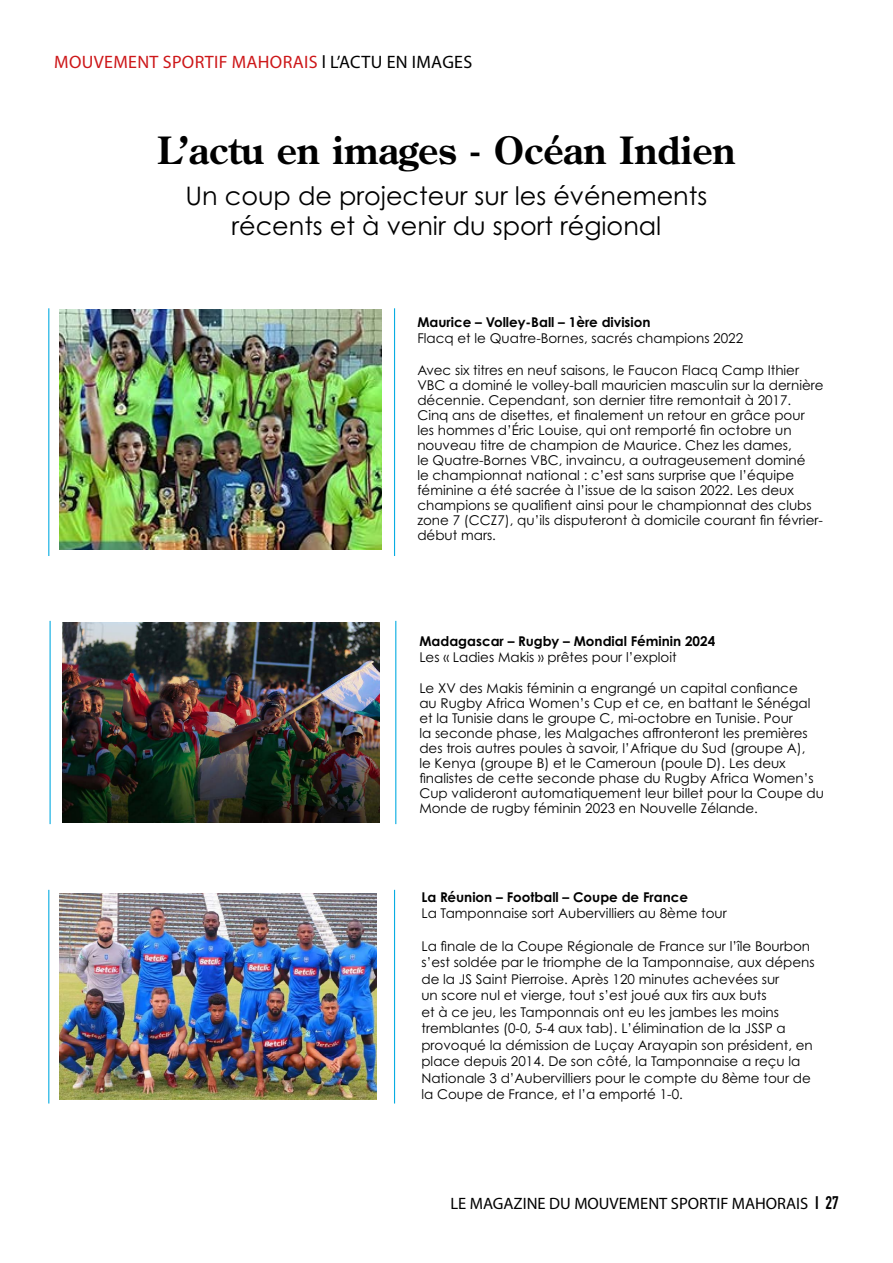
<style>
.page{position:relative;width:893px;height:1263px;background:#fff}
.page>*{position:absolute;margin:0;border:0;box-sizing:border-box;transform-origin:0 0}
.t1{font:700 37.5px "Century Old Style Std";color:#000}
.t2{font:25.5px/30.6px "Century Gothic Pro";color:#000;text-align:center}
.t3{font:18px "Myriad Pro";letter-spacing:.02em;color:#cd1719}
.t4{font:16.5px "Myriad Pro";color:#000}
.t5{font:13.5px/15px "Century Gothic Pro";color:#000}
.t6{font:700 13.5px "Century Gothic Pro";color:#000}
.s1{color:#000}
.s2{font-family:"DIN Condensed";font-weight:700;font-size:18px}
</style>
<div class="page">
<img style="left:60px;top:309px;width:321px;height:241px">
<hr style="left:48px;top:308px;width:1px;height:248px;background:#08ace2">
<hr style="left:394px;top:308px;width:1px;height:248px;background:#08ace2">
<img style="left:62px;top:623px;width:317px;height:200px">
<hr style="left:50px;top:621px;width:1px;height:203px;background:#08ace2">
<hr style="left:395px;top:621px;width:1px;height:203px;background:#08ace2">
<img style="left:60px;top:894px;width:317px;height:206px">
<hr style="left:48px;top:890px;width:1px;height:213px;background:#08ace2">
<hr style="left:394px;top:890px;width:1px;height:213px;background:#08ace2">
<h3 class="t3" style="left:54px;top:50px;width:420px">MOUVEMENT SPORTIF MAHORAIS <span class="s1">l L’ACTU EN IMAGES</span></h3>
<h1 class="t1" style="left:157px;top:125px;width:580px">L’actu en images - Océan Indien</h1>
<h2 class="t2" style="left:186px;top:180px;width:523px">Un coup de projecteur sur les événements récents et à venir du sport régional</h2>
<p class="t6" style="left:417px;top:314px;width:235px">Maurice – Volley-Ball – 1ère division</p>
<p class="t5" style="left:417px;top:331px;width:327px">Flacq et le Quatre-Bornes, sacrés champions 2022</p>
<p class="t5" style="left:417px;top:362px;width:408px">Avec six titres en neuf saisons, le Faucon Flacq Camp Ithier VBC a dominé le volley-ball mauricien masculin sur la dernière décennie. Cependant, son dernier titre remontait à 2017.<br>Cinq ans de disettes, et finalement un retour en grâce pour les hommes d’Éric Louise, qui ont remporté fin octobre un nouveau titre de champion de Maurice. Chez les dames,<br>le Quatre-Bornes VBC, invaincu, a outrageusement dominé<br>le championnat national : c’est sans surprise que l’équipe féminine a été sacrée à l’issue de la saison 2022. Les deux champions se qualifient ainsi pour le championnat des clubs zone 7 (CCZ7), qu’ils disputeront à domicile courant fin février&shy;début mars.</p>
<p class="t6" style="left:419px;top:632px;width:297px">Madagascar – Rugby – Mondial Féminin 2024</p>
<p class="t5" style="left:419px;top:649px;width:259px">Les « Ladies Makis » prêtes pour l’exploit</p>
<p class="t5" style="left:419px;top:681px;width:406px">Le XV des Makis féminin a engrangé un capital confiance<br>au Rugby Africa Women’s Cup et ce, en battant le Sénégal et la Tunisie dans le groupe C, mi-octobre en Tunisie. Pour<br>la seconde phase, les Malgaches affronteront les premières des trois autres poules à savoir, l’Afrique du Sud (groupe A),<br>le Kenya (groupe B) et le Cameroun (poule D). Les deux finalistes de cette seconde phase du Rugby Africa Women’s Cup valideront automatiquement leur billet pour la Coupe du Monde de rugby féminin 2023 en Nouvelle Zélande.</p>
<p class="t6" style="left:421px;top:889px;width:268px">La Réunion – Football – Coupe de France</p>
<p class="t5" style="left:421px;top:906px;width:307px">La Tamponnaise sort Aubervilliers au 8ème tour</p>
<p class="t5" style="left:421px;top:937px;width:395px;line-height:16.5px">La finale de la Coupe Régionale de France sur l’île Bourbon s’est soldée par le triomphe de la Tamponnaise, aux dépens de la JS Saint Pierroise. Après 120 minutes achevées sur<br>un score nul et vierge, tout s’est joué aux tirs aux buts<br>et à ce jeu, les Tamponnais ont eu les jambes les moins tremblantes (0-0, 5-4 aux tab). L’élimination de la JSSP a provoqué la démission de Luçay Arayapin son président, en place depuis 2014. De son côté, la Tamponnaise a reçu la Nationale 3 d’Aubervilliers pour le compte du 8ème tour de la Coupe de France, et l’a emporté 1-0.</p>
<p class="t4" style="left:450px;top:1193px;width:390px">LE MAGAZINE DU MOUVEMENT SPORTIF MAHORAIS <span class="s2">I 27</span></p>
</div>
